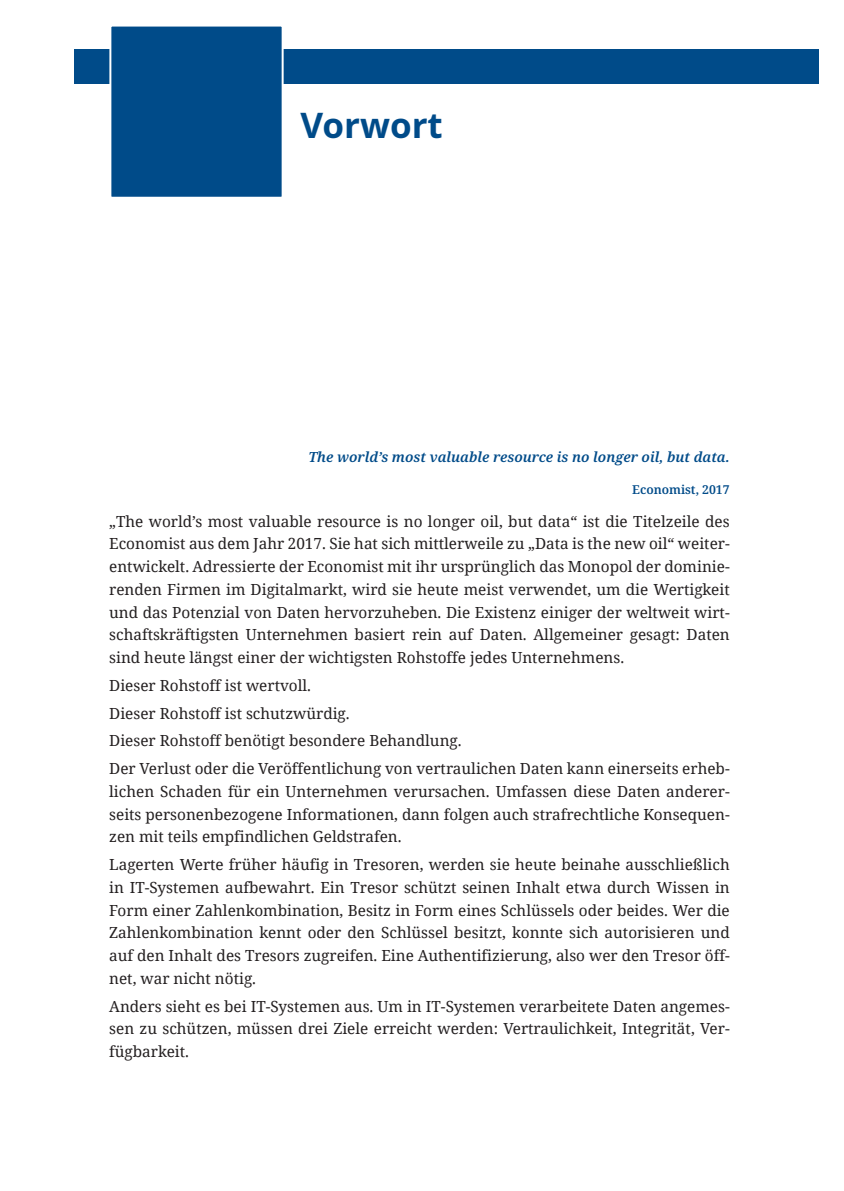
<style>
.page{position:relative;width:844px;height:1191px;background:#fff}
.page>*{position:absolute;margin:0;border:0;box-sizing:border-box;transform-origin:0 0}
.t1{font:700 35px "Noto Sans";color:#004b89}
.t2{font:15.4px/22.8px "Noto Serif";color:#231f20;text-align:justify}
.t3{font:italic 600 14px "Noto Serif";color:#004b89}
.t4{font:600 12.25px "Noto Serif";color:#004b89}
</style>
<div class="page">
<div style="left:74px;top:50px;width:745px;height:34px;background:#004b89"></div>
<div style="left:110px;top:25px;width:173px;height:173px;background:#004b89;border:2px solid #fff"></div>
<h1 class="t1" style="left:300px;top:100px;width:144px">Vorwort</h1>
<p class="t3" style="left:308px;top:447px;width:423px">The world’s most valuable resource is no longer oil, but data.</p>
<p class="t4" style="left:632px;top:481px;width:99px">Economist, 2017</p>
<p class="t2" style="left:109px;top:509px;width:622px">„The world’s most valuable resource is no longer oil, but data“ ist die Titelzeile des Economist aus dem Jahr 2017. Sie hat sich mittlerweile zu „Data is the new oil“ weiter&shy;entwickelt. Adressierte der Economist mit ihr ursprünglich das Monopol der dominie&shy;renden Firmen im Digitalmarkt, wird sie heute meist verwendet, um die Wertigkeit und das Potenzial von Daten hervorzuheben. Die Existenz einiger der weltweit wirt&shy;schaftskräftigsten Unternehmen basiert rein auf Daten. Allgemeiner gesagt: Daten sind heute längst einer der wichtigsten Rohstoffe jedes Unternehmens.</p>
<p class="t2" style="left:109px;top:671px;width:622px;line-height:27.7px;text-align:left">Dieser Rohstoff ist wertvoll.<br>Dieser Rohstoff ist schutzwürdig.<br>Dieser Rohstoff benötigt besondere Behandlung.<br>Der Verlust oder die Veröffentlichung von vertraulichen Daten kann einerseits erheb-</p>
<p class="t2" style="left:109px;top:779px;width:622px">lichen Schaden für ein Unternehmen verursachen. Umfassen diese Daten anderer&shy;seits personenbezogene Informationen, dann folgen auch strafrechtliche Konsequen&shy;zen mit teils empfindlichen Geldstrafen.</p>
<p class="t2" style="left:109px;top:852px;width:622px">Lagerten Werte früher häufig in Tresoren, werden sie heute beinahe ausschließlich in IT-Systemen aufbewahrt. Ein Tresor schützt seinen Inhalt etwa durch Wissen in Form einer Zahlenkombination, Besitz in Form eines Schlüssels oder beides. Wer die Zahlenkombination kennt oder den Schlüssel besitzt, konnte sich autorisieren und auf den Inhalt des Tresors zugreifen. Eine Authentifizierung, also wer den Tresor öff&shy;net, war nicht nötig.</p>
<p class="t2" style="left:109px;top:994px;width:622px">Anders sieht es bei IT-Systemen aus. Um in IT-Systemen verarbeitete Daten angemes&shy;sen zu schützen, müssen drei Ziele erreicht werden: Vertraulichkeit, Integrität, Ver&shy;fügbarkeit.</p>
</div>
